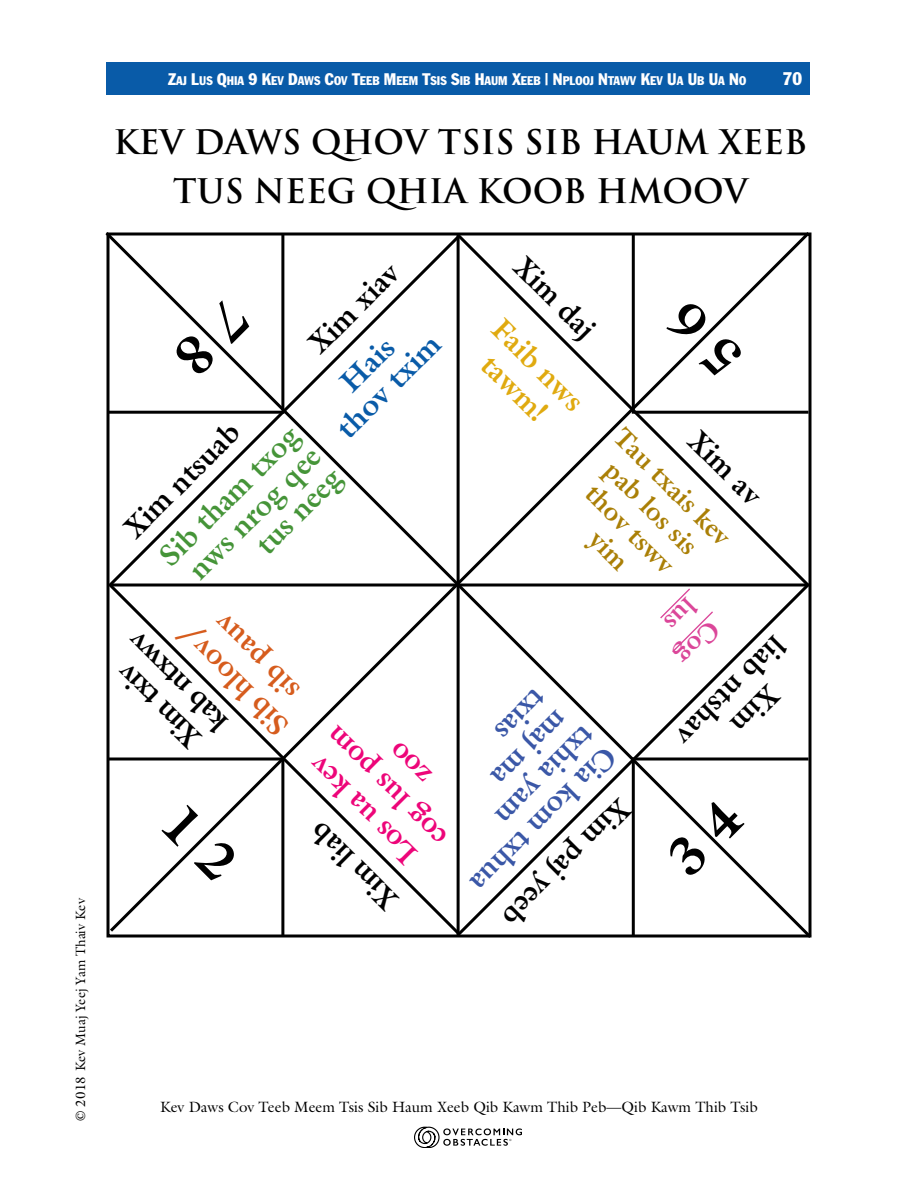
<style>
.page{position:relative;width:918px;height:1188px;background:#fff}
.page>*{position:absolute;margin:0;border:0;box-sizing:border-box;transform-origin:0 0}
.t1{font:700 33px/49.5px "Trajan";color:#000;text-align:center}
.t2{font:700 30px/30px "Galliard";color:#000;scale:.95 1}
.t3{font:700 30px/30px "Galliard";color:#3a57a7;scale:.95 1}
.t4{font:700 30px/30px "Galliard";color:#459438;text-align:right;scale:.95 1}
.t5{font:700 30px/33px "Galliard";color:#ed0579;text-align:center;scale:.95 1}
.t6{font:700 30px/33px "Galliard";color:#d65c1d;text-align:center;scale:.95 1}
.t7{font:700 30px/30px "Galliard";color:#095ba8;text-align:center}
.t8{font:700 30px/33px "Galliard";color:#e0aa0f;text-align:center;scale:.95 1}
.t9{font:700 27px/30px "Galliard";color:#aa7f06;text-align:center;scale:.95 1}
.t10{font:700 27px/32.4px "Galliard";color:#db4699;scale:.95 1}
.t11{font:condensed 18px "Franklin Gothic";color:#fff}
.t12{font:15px "Galliard";color:#000}
.t13{font:13.5px "Galliard";color:#000}
.t14{font:condensed 12.3px "Franklin Gothic";color:#fff}
.s1{font-size:16.5px}
</style>
<div class="page">
<div style="left:106px;top:62px;width:704px;height:33px;background:#095ba8"></div>
<svg style="left:414px;top:1127px;width:108px;height:21px"></svg>
<svg style="left:107px;top:232px;width:705px;height:703px"></svg>
<hr style="left:111px;top:584px;width:697px;height:2px;background:#000">
<hr style="left:108px;top:411px;width:176px;height:3px;background:#000">
<hr style="left:281px;top:234px;width:3px;height:177px;background:#000">
<hr style="left:281px;top:759px;width:3px;height:177px;background:#000">
<hr style="left:632px;top:234px;width:3px;height:177px;background:#000">
<hr style="left:632px;top:759px;width:3px;height:177px;background:#000">
<hr style="left:632px;top:411px;width:177px;height:3px;background:#000">
<hr style="left:108px;top:758px;width:176px;height:2px;background:#000">
<hr style="left:632px;top:758px;width:177px;height:2px;background:#000">
<svg style="left:659px;top:587px;width:55px;height:67px"></svg>
<svg style="left:664px;top:796px;width:81px;height:82px"></svg>
<svg style="left:664px;top:299px;width:80px;height:81px"></svg>
<svg style="left:161px;top:805px;width:80px;height:78px"></svg>
<svg style="left:172px;top:298px;width:80px;height:80px"></svg>
<p class="t13" style="left:72px;top:1121px;width:224px;rotate:-90deg">© 2018 Kev Muaj Yeej Yam Thaiv Kev</p>
<p class="t14" style="left:168px;top:73px;width:579px"><span class="s1">Z</span>AJ <span class="s1">L</span>US <span class="s1">Q</span>HIA <span class="s1">9 K</span>EV <span class="s1">D</span>AWS <span class="s1">C</span>OV <span class="s1">T</span>EEB <span class="s1">M</span>EEM <span class="s1">T</span>SIS <span class="s1">S</span>IB <span class="s1">H</span>AUM <span class="s1">X</span>EEB <span class="s1">| N</span>PLOOJ <span class="s1">N</span>TAWV <span class="s1">K</span>EV <span class="s1">U</span>A <span class="s1">U</span>B <span class="s1">U</span>A <span class="s1">N</span>O</p>
<p class="t11" style="left:783px;top:68px;width:21px">70</p>
<p class="t1" style="left:114px;top:117px;width:695px">KEV DAWS QHOV TSIS SIB HAUM XEEB<br>TUS NEEG QHIA KOOB HMOOV</p>
<p class="t2" style="left:530px;top:250px;width:108px;rotate:45deg">Xim daj</p>
<p class="t2" style="left:303px;top:337px;width:121px;rotate:-45deg">Xim xiav</p>
<p class="t8" style="left:509px;top:312px;width:124px;rotate:45deg">Faib nws tawm!</p>
<p class="t7" style="left:309px;top:401px;width:135px;rotate:-45deg">Hais<br>thov txim</p>
<p class="t2" style="left:118px;top:522px;width:159px;rotate:-45deg">Xim ntsuab</p>
<p class="t4" style="left:153px;top:550px;width:195px;rotate:-45deg">Sib tham txog nws nrog qee tus neeg</p>
<p class="t9" style="left:630px;top:422px;width:163px;rotate:45deg">Tau txais kev pab los sis thov tswv yim</p>
<p class="t2" style="left:704px;top:425px;width:97px;rotate:45deg">Xim av</p>
<p class="t6" style="left:271px;top:743px;width:151px;rotate:-135deg">Sib hloov/ sib pauv</p>
<p class="t2" style="left:190px;top:759px;width:136px;rotate:-135deg">Xim txiv kab ntxwv</p>
<p class="t5" style="left:406px;top:878px;width:167px;rotate:-135deg">Los ua kev cog lus pom zoo</p>
<p class="t2" style="left:382px;top:916px;width:118px;rotate:-135deg">Xim liab</p>
<p class="t3" style="left:623px;top:763px;width:204px;rotate:135deg">Cia kom txhua txhia yam<br>maj ma<br>txias</p>
<p class="t2" style="left:637px;top:815px;width:177px;rotate:135deg">Xim paj yeeb</p>
<p class="t10" style="left:727px;top:637px;width:53px;rotate:135deg">Cog lus</p>
<p class="t2" style="left:813px;top:674px;width:150px;text-align:center;rotate:135deg">Xim<br>liab ntshav</p>
<p class="t12" style="left:160px;top:1098px;width:599px">Kev Daws Cov Teeb Meem Tsis Sib Haum Xeeb Qib Kawm Thib Peb—Qib Kawm Thib Tsib</p>
</div>
